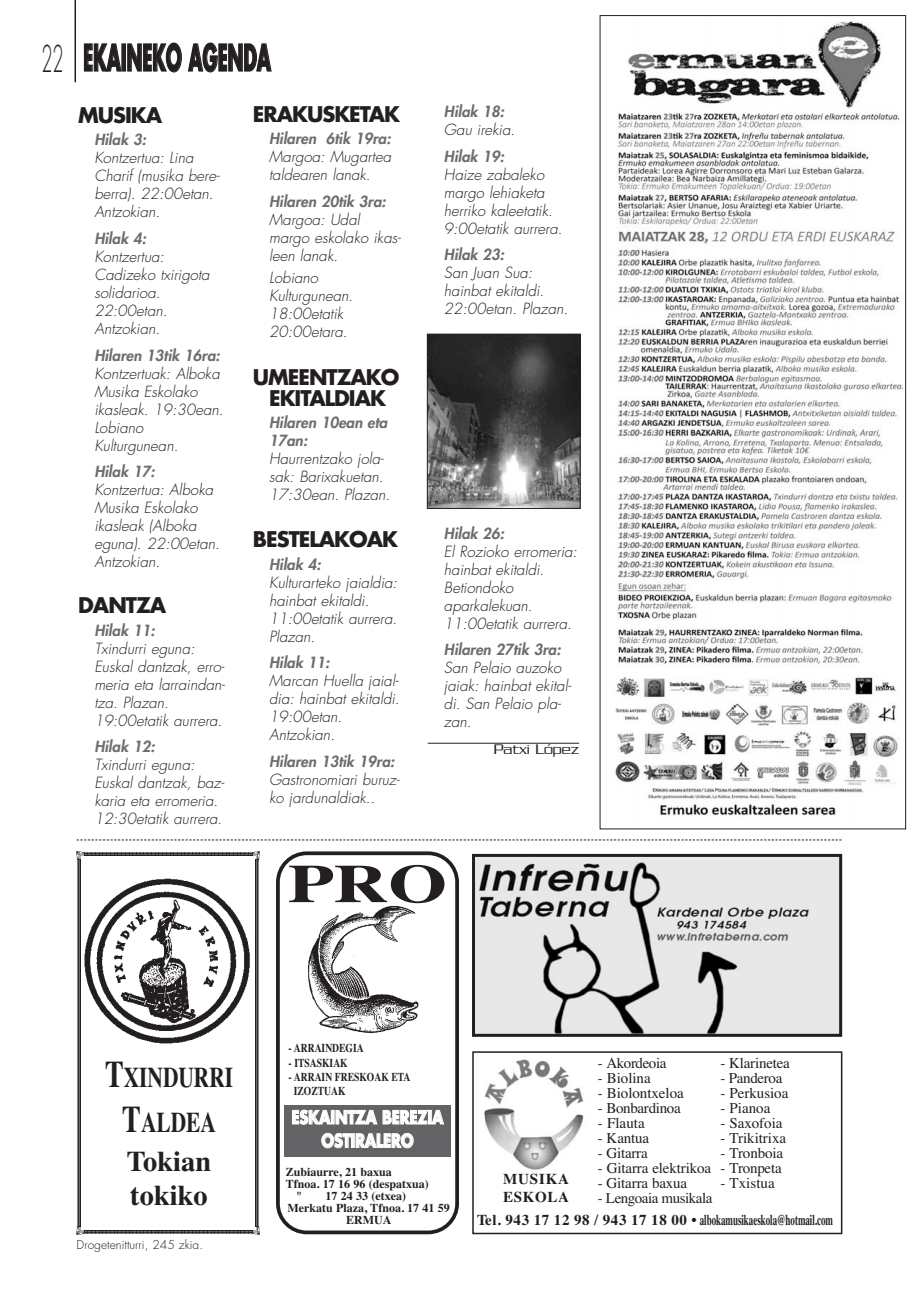
<style>
.page{position:relative;width:919px;height:1289px;background:#fff}
.page>*{position:absolute;margin:0;border:0;box-sizing:border-box;transform-origin:0 0}
.t1{font:700 53.85px "Times";color:#231f20;scale:1.4 1}
.t2{font:700 36px "Futura";color:#231f20;scale:.5 1}
.t3{font:300 36px "Futura";color:#231f20;scale:.5 1}
.t4{font:700 28.5px/45px "Times";color:#231f20;text-align:center;scale:.75 1}
.t5{font:700 28.5px/34.2px "Times";color:#231f20}
.t6{font:700 21px/21px "Futura";letter-spacing:-.05em;color:#231f20;text-align:center}
.t7{font:700 18px/23.4px "Futura";color:#fff;text-align:center;scale:.8 1}
.t8{font:italic 300 15px/18px "Futura";color:#231f20}
.t9{font:italic 800 15px/18px "Futura";color:#6c6d70}
.t10{font:15px "Times";letter-spacing:-.01em;color:#231f20}
.t11{font:700 15px "Times";letter-spacing:-.005em;color:#231f20}
.t12{font:15px "Times";letter-spacing:-.03em;color:#231f20}
.t13{font:700 15px/18px "Times";letter-spacing:.05em;color:#231f20}
.t14{font:300 15px "Serpentine";color:#231f20}
.t15{font:700 12px/12px "Times";color:#231f20;text-align:center}
.t16{font:700 12px/14.4px "Times";color:#231f20;scale:.8 1}
.t17{font:300 12px "Futura";color:#231f20}
.s1{font-size:37.5px}
</style>
<div class="page">
<hr style="left:74px;top:1px;width:2px;height:81px;background:#231f20">
<svg style="left:77px;top:839px;width:764px;height:1px"></svg>
<svg style="left:276px;top:851px;width:183px;height:383px"></svg>
<div style="left:284px;top:1105px;width:166px;height:51px;background:#636366"></div>
<img style="left:84px;top:878px;width:166px;height:166px">
<svg style="left:77px;top:851px;width:183px;height:8px"></svg>
<img style="left:256px;top:859px;width:4px;height:367px">
<svg style="left:77px;top:1226px;width:183px;height:8px"></svg>
<img style="left:77px;top:859px;width:3px;height:367px">
<img style="left:476px;top:857px;width:362px;height:175px">
<div style="left:472px;top:853px;width:370px;height:183px;border:3px solid #231f20"></div>
<img style="left:484px;top:1059px;width:100px;height:111px">
<div style="left:472px;top:1051px;width:370px;height:183px;border:2px solid #231f20"></div>
<hr style="left:427px;top:742px;width:152px;height:1px;background:#231f20">
<img style="left:429px;top:336px;width:149px;height:171px">
<div style="left:427px;top:334px;width:153px;height:175px;border:1px solid #231f20"></div>
<img style="left:615px;top:21px;width:288px;height:795px">
<h2 class="t3" style="left:41px;top:42px;width:46px">22</h2>
<h2 class="t2" style="left:83px;top:41px;width:377px">EKAINEKO AGENDA</h2>
<h3 class="t6" style="left:78px;top:107px;width:85px">MUSIKA</h3>
<p class="t9" style="left:94px;top:131px;width:56px">Hilak 3:</p>
<p class="t8" style="left:94px;top:150px;width:129px">Kontzertua: Lina<br>Charif (musika bere&shy;berra). 22:00etan.<br>Antzokian.</p>
<p class="t9" style="left:94px;top:230px;width:56px">Hilak 4:</p>
<p class="t8" style="left:94px;top:248px;width:119px">Kontzertua:<br>Cadizeko txirigota solidarioa.<br>22:00etan.<br>Antzokian.</p>
<p class="t9" style="left:94px;top:346px;width:130px">Hilaren 13tik 16ra:</p>
<p class="t8" style="left:94px;top:365px;width:133px">Kontzertuak: Alboka<br>Musika Eskolako ikasleak. 19:30ean.<br>Lobiano<br>Kulturgunean.</p>
<p class="t9" style="left:94px;top:463px;width:64px">Hilak 17:</p>
<p class="t8" style="left:94px;top:481px;width:129px">Kontzertua: Alboka<br>Musika Eskolako ikasleak (Alboka eguna). 22:00etan.<br>Antzokian.</p>
<h3 class="t6" style="left:78px;top:597px;width:90px">DANTZA</h3>
<p class="t9" style="left:94px;top:621px;width:64px">Hilak 11:</p>
<p class="t8" style="left:94px;top:640px;width:134px">Txindurri eguna:<br>Euskal dantzak, erro&shy;meria eta larraindan&shy;tza. Plazan.<br>19:00etatik aurrera.</p>
<p class="t9" style="left:94px;top:738px;width:64px">Hilak 12:</p>
<p class="t8" style="left:94px;top:756px;width:133px">Txindurri eguna:<br>Euskal dantzak, baz&shy;karia eta erromeria.<br>12:30etatik aurrera.</p>
<h3 class="t6" style="left:253px;top:105px;width:149px">ERAKUSKETAK</h3>
<p class="t9" style="left:269px;top:130px;width:126px">Hilaren 6tik 19ra:</p>
<p class="t8" style="left:269px;top:149px;width:126px">Margoa: Mugartea taldearen lanak.</p>
<p class="t9" style="left:269px;top:193px;width:121px">Hilaren 20tik 3ra:</p>
<p class="t8" style="left:269px;top:211px;width:135px">Margoa: Udal margo eskolako ikas&shy;leen lanak.</p>
<p class="t8" style="left:269px;top:269px;width:88px">Lobiano<br>Kulturgunean.<br>18:00etatik<br>20:00etara.</p>
<h3 class="t6" style="left:253px;top:368px;width:148px">UMEENTZAKO<br>EKITALDIAK</h3>
<p class="t9" style="left:269px;top:414px;width:122px">Hilaren 10ean eta<br>17an:</p>
<p class="t8" style="left:269px;top:450px;width:125px">Haurrentzako jola&shy;sak: Barixakuetan.<br>17:30ean. Plazan.</p>
<h3 class="t6" style="left:253px;top:531px;width:146px">BESTELAKOAK</h3>
<p class="t9" style="left:269px;top:555px;width:56px">Hilak 4:</p>
<p class="t8" style="left:269px;top:574px;width:132px">Kulturarteko jaialdia: hainbat ekitaldi.<br>11:00etatik aurrera.<br>Plazan.</p>
<p class="t9" style="left:269px;top:654px;width:64px">Hilak 11:</p>
<p class="t8" style="left:269px;top:672px;width:134px">Marcan Huella jaial&shy;dia: hainbat ekitaldi.<br>19:00etan.<br>Antzokian.</p>
<p class="t9" style="left:269px;top:752px;width:130px">Hilaren 13tik 19ra:</p>
<p class="t8" style="left:269px;top:771px;width:134px">Gastronomiari buruz&shy;ko jardunaldiak..</p>
<p class="t9" style="left:444px;top:103px;width:64px">Hilak 18:</p>
<p class="t8" style="left:444px;top:122px;width:75px">Gau irekia.</p>
<p class="t9" style="left:444px;top:148px;width:64px">Hilak 19:</p>
<p class="t8" style="left:444px;top:166px;width:123px">Haize zabaleko margo lehiaketa herriko kaleetatik.<br>9:00etatik aurrera.</p>
<p class="t9" style="left:444px;top:246px;width:64px">Hilak 23:</p>
<p class="t8" style="left:444px;top:265px;width:128px">San Juan Sua: hainbat ekitaldi.<br>22:00etan. Plazan.</p>
<p class="t9" style="left:444px;top:525px;width:64px">Hilak 26:</p>
<p class="t8" style="left:444px;top:543px;width:137px">El Rozioko erromeria: hainbat ekitaldi.<br>Betiondoko aparkalekuan.<br>11:00etatik aurrera.</p>
<p class="t9" style="left:444px;top:641px;width:121px">Hilaren 27tik 3ra:</p>
<p class="t8" style="left:444px;top:660px;width:131px">San Pelaio auzoko jaiak: hainbat ekital&shy;di. San Pelaio pla&shy;zan.</p>
<p class="t14" style="left:494px;top:744px;width:87px">Patxi López</p>
<h1 class="t1" style="left:288px;top:865px;width:115px">PRO</h1>
<h3 class="t4" style="left:105px;top:1057px;width:172px"><span class="s1">T</span>XINDURRI<br><span class="s1">T</span>ALDEA</h3>
<h3 class="t5" style="left:127px;top:1146px;width:86px">Tokian tokiko</h3>
<p class="t17" style="left:77px;top:1238px;width:128px">Drogetenitturri, 245 zkia.</p>
<p class="t16" style="left:288px;top:1042px;width:95px">- ARRAINDEGIA</p>
<p class="t16" style="left:288px;top:1056px;width:75px">- ITSASKIAK</p>
<p class="t16" style="left:294px;top:1070px;width:147px;text-indent:-5px">- ARRAIN FRESKOAK ETA<br>IZOZTUAK</p>
<p class="t7" style="left:291px;top:1107px;width:191px">ESKAINTZA BEREZIA<br>OSTIRALERO</p>
<p class="t15" style="left:286px;top:1166px;width:108px">Zubiaurre, 21 baxua</p>
<p class="t15" style="left:286px;top:1178px;width:144px">Tfnoa. 17 16 96 (despatxua)</p>
<p class="t15" style="left:295px;top:1190px;width:8px">"</p>
<p class="t15" style="left:287px;top:1190px;width:164px">17 24 33 (etxea)<br>Merkatu Plaza, Tfnoa. 17 41 59<br>ERMUA</p>
<p class="t10" style="left:720px;top:1057px;width:71px">- Klarinetea</p>
<p class="t10" style="left:720px;top:1072px;width:63px">- Panderoa</p>
<p class="t10" style="left:720px;top:1087px;width:69px">- Perkusioa</p>
<p class="t10" style="left:720px;top:1102px;width:51px">- Pianoa</p>
<p class="t10" style="left:720px;top:1117px;width:63px">- Saxofoia</p>
<p class="t10" style="left:720px;top:1132px;width:67px">- Trikitrixa</p>
<p class="t10" style="left:720px;top:1147px;width:64px">- Tronboia</p>
<p class="t10" style="left:720px;top:1162px;width:63px">- Tronpeta</p>
<p class="t10" style="left:720px;top:1177px;width:56px">- Txistua</p>
<p class="t11" style="left:477px;top:1214px;width:357px">Tel. 943 17 12 98 / 943 17 18 00 • albokamusikaeskola@hotmail.com</p>
<p class="t12" style="left:597px;top:1057px;width:70px">- Akordeoia</p>
<p class="t10" style="left:597px;top:1072px;width:54px">- Biolina</p>
<p class="t10" style="left:597px;top:1087px;width:87px">- Biolontxeloa</p>
<p class="t10" style="left:597px;top:1102px;width:84px">- Bonbardinoa</p>
<p class="t10" style="left:597px;top:1117px;width:48px">- Flauta</p>
<p class="t10" style="left:597px;top:1132px;width:53px">- Kantua</p>
<p class="t10" style="left:597px;top:1147px;width:51px">- Gitarra</p>
<p class="t10" style="left:597px;top:1162px;width:115px">- Gitarra elektrikoa</p>
<p class="t10" style="left:597px;top:1177px;width:91px">- Gitarra baxua</p>
<p class="t12" style="left:597px;top:1192px;width:116px">- Lengoaia musikala</p>
<p class="t13" style="left:503px;top:1170px;width:67px">MUSIKA<br>ESKOLA</p>
</div>
